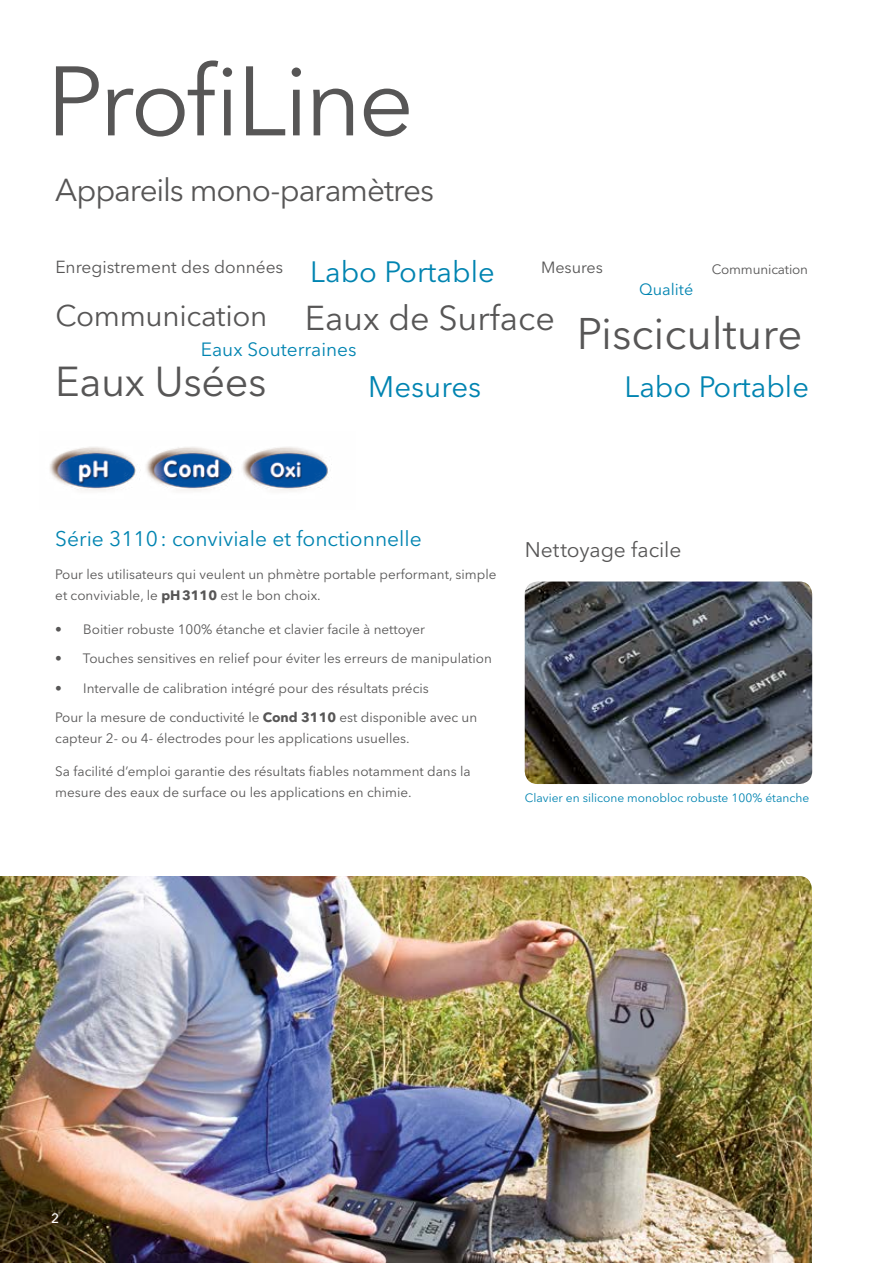
<style>
.page{position:relative;width:893px;height:1263px;background:#fff}
.page>*{position:absolute;margin:0;border:0;box-sizing:border-box;transform-origin:0 0}
.t1{font:97.5px "Avenir Next LT Pro";letter-spacing:-.035em;color:#575656}
.t2{font:43.8px "Avenir Next LT Pro";color:#575656}
.t3{font:41.55px "Avenir Next LT Pro";letter-spacing:-.01em;color:#575656}
.t4{font:34.2px "Avenir Next LT Pro";color:#575656}
.t5{font:31.5px "Avenir Next LT Pro";letter-spacing:-.035em;color:#575656}
.t6{font:29.55px "Avenir Next LT Pro";letter-spacing:-.01em;color:#575656}
.t7{font:29.4px "Avenir Next LT Pro";color:#0084b1}
.t8{font:29.25px "Avenir Next LT Pro";color:#0084b1}
.t9{font:21px "Avenir Next LT Pro";color:#0084b1}
.t10{font:21px "Avenir Next LT Pro";letter-spacing:-.005em;color:#575656}
.t11{font:19.05px "Avenir Next LT Pro";color:#0084b1}
.t12{font:17.4px "Avenir Next LT Pro";color:#575656}
.t13{font:16.2px "Avenir Next LT Pro";color:#0084b1}
.t14{font:16.2px "Avenir Next LT Pro";color:#575656}
.t15{font:13.5px/21px "Avenir Next LT Pro";color:#575656}
.t16{font:500 13.5px "Avenir Next LT Pro";color:#fff}
.t17{font:12px "Avenir Next LT Pro";color:#0084b1}
.s1{font-weight:700}
</style>
<div class="page">
<img style="left:0;top:876px;width:812px;height:387px">
<img style="left:525px;top:581px;width:287px;height:203px">
<img style="left:50px;top:447px;width:282px;height:44px">
<h1 class="t1" style="left:47px;top:43px;width:369px">ProfiLine</h1>
<h3 class="t5" style="left:55px;top:171px;width:380px">Appareils mono-paramètres</h3>
<p class="t12" style="left:55px;top:257px;width:229px">Enregistrement des données</p>
<h3 class="t8" style="left:310px;top:255px;width:186px">Labo Portable</h3>
<p class="t14" style="left:541px;top:258px;width:64px">Mesures</p>
<p class="t13" style="left:639px;top:279px;width:56px">Qualité</p>
<p class="t15" style="left:712px;top:259px;width:98px">Communication</p>
<h3 class="t6" style="left:55px;top:298px;width:214px">Communication</h3>
<h3 class="t4" style="left:305px;top:298px;width:252px">Eaux de Surface</h3>
<h3 class="t11" style="left:201px;top:338px;width:157px">Eaux Souterraines</h3>
<h2 class="t2" style="left:577px;top:308px;width:227px">Pisciculture</h2>
<h3 class="t3" style="left:55px;top:357px;width:213px">Eaux Usées</h3>
<h3 class="t7" style="left:368px;top:369px;width:115px">Mesures</h3>
<h3 class="t8" style="left:624px;top:369px;width:186px">Labo Portable</h3>
<h3 class="t9" style="left:55px;top:526px;width:368px">Série 3110: conviviale et fonctionnelle</h3>
<p class="t15" style="left:55px;top:564px;width:443px">Pour les utilisateurs qui veulent un phmètre portable performant, simple et conviviable, le <span class="s1">pH3110</span> est le bon choix.</p>
<p class="t15" style="left:55px;top:618px;width:371px">• Boitier robuste 100% étanche et clavier facile à nettoyer</p>
<p class="t15" style="left:55px;top:648px;width:438px">• Touches sensitives en relief pour éviter les erreurs de manipulation</p>
<p class="t15" style="left:55px;top:673px;width:423px;line-height:29.5px">• Intervalle de calibration intégré pour des résultats précis<br>Pour la mesure de conductivité le <span class="s1">Cond 3110</span> est disponible avec un</p>
<p class="t15" style="left:55px;top:728px;width:356px">capteur 2- ou 4- électrodes pour les applications usuelles.</p>
<p class="t15" style="left:55px;top:761px;width:417px">Sa facilité d’emploi garantie des résultats fiables notamment dans la mesure des eaux de surface ou les applications en chimie.</p>
<h3 class="t10" style="left:525px;top:537px;width:158px">Nettoyage facile</h3>
<p class="t17" style="left:525px;top:791px;width:286px">Clavier en silicone monobloc robuste 100% étanche</p>
<p class="t16" style="left:51px;top:1210px;width:10px">2</p>
</div>
